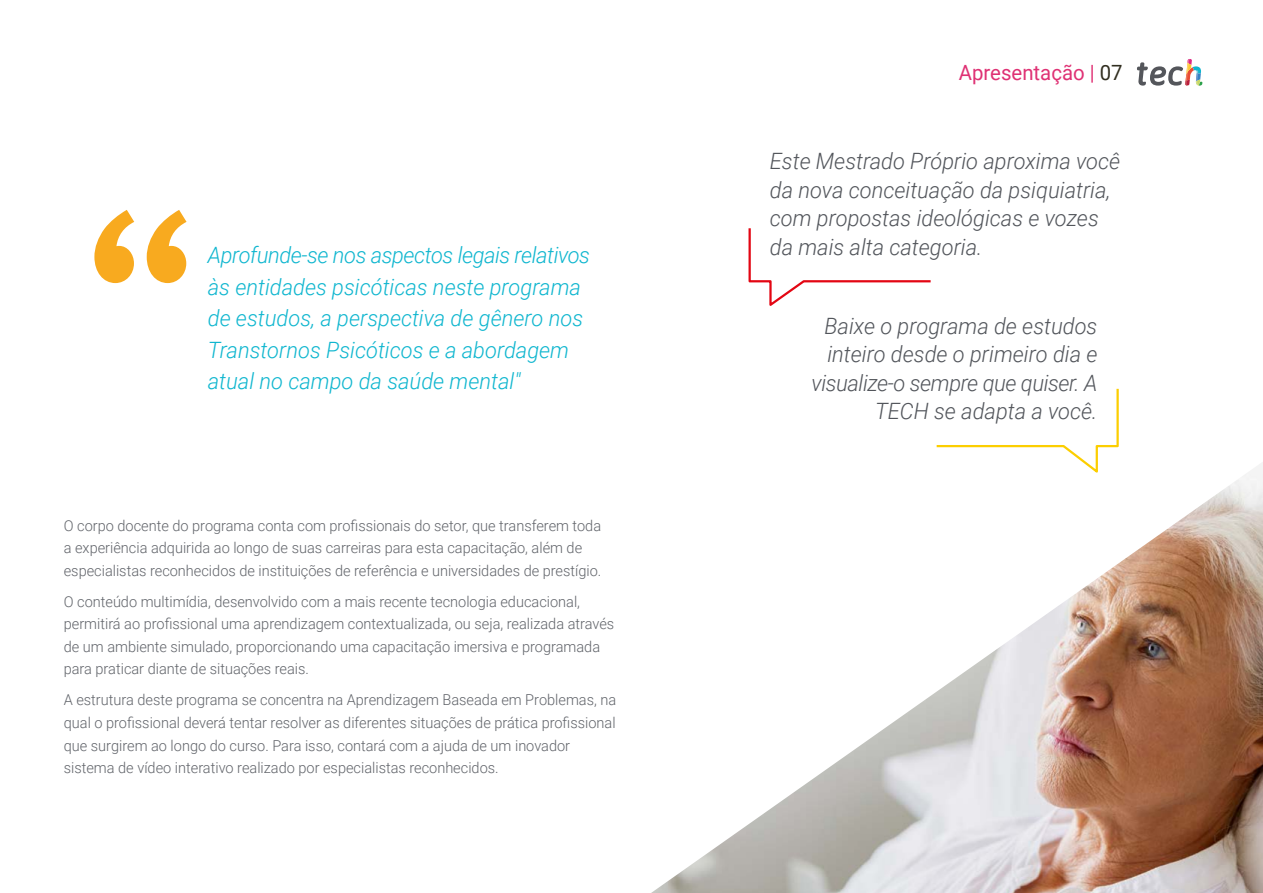
<style>
.page{position:relative;width:1263px;height:893px;background:#fff}
.page>*{position:absolute;margin:0;border:0;box-sizing:border-box;transform-origin:0 0}
.t1{font:italic 300 22.5px/28.5px "Roboto";color:#52555b;text-align:right}
.t2{font:italic 300 22.5px/31.5px "Roboto";color:#0fb6cf}
.t3{font:21px "Roboto";color:#df3174}
.t4{font:300 15px/22.5px "Roboto";color:#61646a}
.s1{color:#312e20}
</style>
<div class="page">
<svg style="left:94px;top:210px;width:93px;height:73px"></svg>
<svg style="left:936px;top:388px;width:183px;height:73px"></svg>
<svg style="left:748px;top:228px;width:183px;height:78px"></svg>
<img style="left:651px;top:461px;width:612px;height:432px">
<svg style="left:1137px;top:59px;width:65px;height:27px"></svg>
<h1 class="t2" style="left:208px;top:239px;width:384px">Aprofunde-se nos aspectos legais relativos às entidades psicóticas neste programa de estudos, a perspectiva de gênero nos Transtornos Psicóticos e a abordagem atual no campo da saúde mental"</h1>
<p class="t4" style="left:64px;top:514px;width:539px">O corpo docente do programa conta com profissionais do setor, que transferem toda a experiência adquirida ao longo de suas carreiras para esta capacitação, além de especialistas reconhecidos de instituições de referência e universidades de prestígio.</p>
<p class="t4" style="left:64px;top:590px;width:552px">O conteúdo multimídia, desenvolvido com a mais recente tecnologia educacional, permitirá ao profissional uma aprendizagem contextualizada, ou seja, realizada através de um ambiente simulado, proporcionando uma capacitação imersiva e programada para praticar diante de situações reais.</p>
<p class="t4" style="left:64px;top:688px;width:554px">A estrutura deste programa se concentra na Aprendizagem Baseada em Problemas, na qual o profissional deverá tentar resolver as diferentes situações de prática profissional que surgirem ao longo do curso. Para isso, contará com a ajuda de um inovador sistema de vídeo interativo realizado por especialistas reconhecidos.</p>
<h2 class="t3" style="left:959px;top:57px;width:165px">Apresentação | <span class="s1">07</span></h2>
<h1 class="t1" style="left:770px;top:146px;width:352px;text-align:left">Este Mestrado Próprio aproxima você da nova conceituação da psiquiatria, com propostas ideológicas e vozes da mais alta categoria.</h1>
<h1 class="t1" style="left:812px;top:311px;width:287px">Baixe o programa de estudos inteiro desde o primeiro dia e visualize-o sempre que quiser. A<br>TECH se adapta a você.</h1>
</div>
